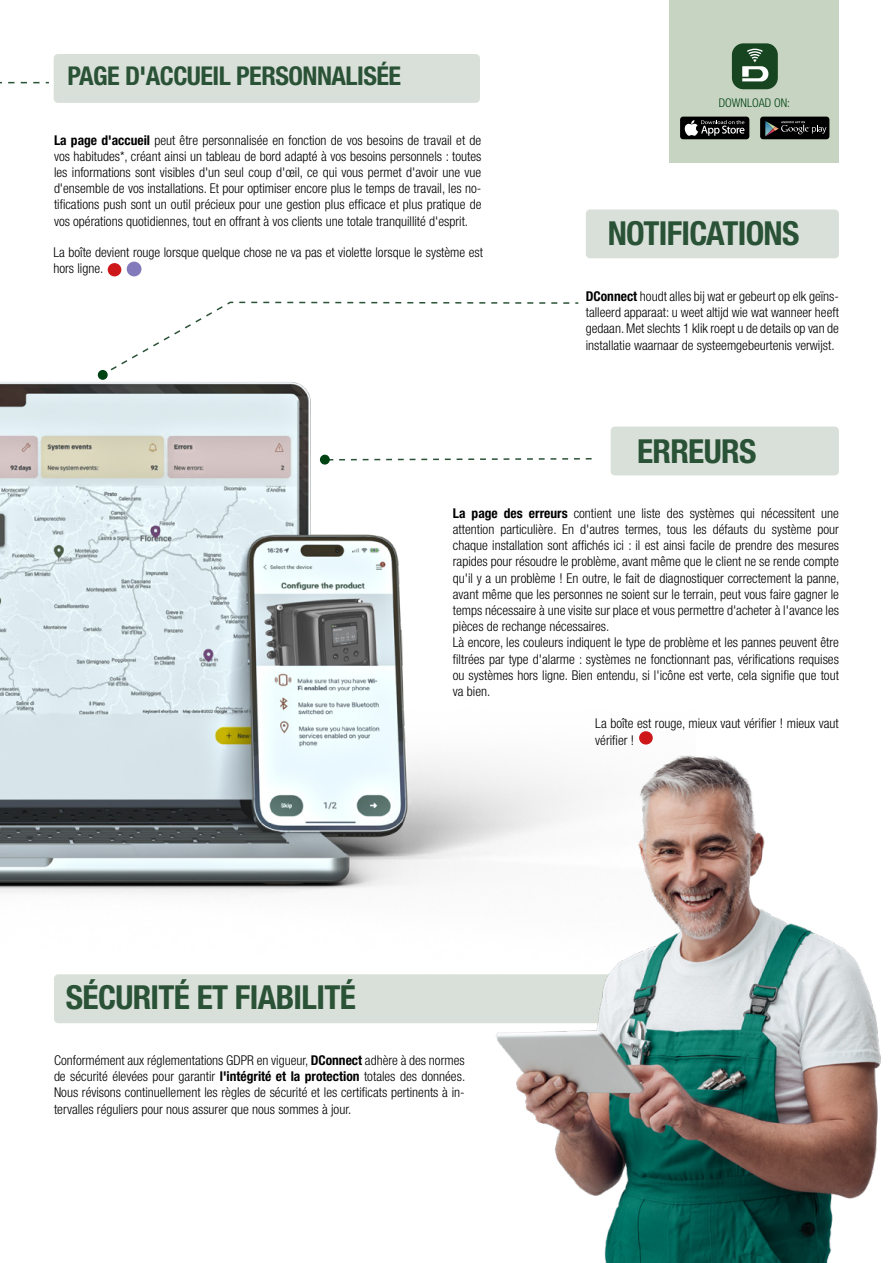
<style>
.page{position:relative;width:893px;height:1263px;background:#fff}
.page>*{position:absolute;margin:0;border:0;box-sizing:border-box;transform-origin:0 0}
.t1{font:700 condensed 33.15px "Helvetica Neue LT Std";letter-spacing:-.02em;color:#2a5236}
.t2{font:700 condensed 25.95px "Helvetica Neue LT Std";letter-spacing:-.02em;color:#2a5236}
.t3{font:300 condensed 13.5px/16.2px "Helvetica Neue LT Std";color:#000;text-align:justify}
.t4{font:300 condensed 12px "Helvetica Neue LT Std";color:#004312}
.s1{font-weight:700}
</style>
<div class="page">
<svg style="left:0;top:81px;width:49px;height:3px"></svg>
<img style="left:0;top:370px;width:695px;height:524px">
<div style="left:586px;top:209px;width:253px;height:49px;background:#d9e0d9;border-radius:4px"></div>
<div style="left:54px;top:54px;width:426px;height:49px;background:#d9e0d9;border-radius:4px"></div>
<div style="left:611px;top:427px;width:228px;height:48px;background:#d9e0d9;border-radius:4px"></div>
<svg style="left:105px;top:301px;width:475px;height:75px"></svg>
<div style="left:98px;top:370px;width:10px;height:10px;background:#004312;border-radius:50%"></div>
<div style="left:639px;top:731px;width:14px;height:13px;background:#cd1719;border-radius:50%"></div>
<svg style="left:329px;top:457px;width:264px;height:4px"></svg>
<div style="left:320px;top:455px;width:10px;height:10px;background:#004312;border-radius:50%"></div>
<div style="left:54px;top:974px;width:575px;height:49px;background:#d9e0d9;border-radius:4px"></div>
<img style="left:410px;top:741px;width:471px;height:522px">
<div style="left:127px;top:262px;width:14px;height:14px;background:#827aba;border-radius:50%"></div>
<div style="left:108px;top:263px;width:13px;height:13px;background:#cd1719;border-radius:50%"></div>
<div style="left:670px;top:0;width:169px;height:163px;background:#c7d4c2"></div>
<div style="left:732px;top:43px;width:46px;height:46px;background:#174520;border-radius:11px"></div>
<svg style="left:742px;top:49px;width:26px;height:32px"></svg>
<div style="left:680px;top:117px;width:69px;height:22px;background:#000;border-radius:3px"></div>
<svg style="left:684px;top:120px;width:60px;height:16px"></svg>
<div style="left:760px;top:117px;width:69px;height:22px;background:#000;border-radius:3px"></div>
<svg style="left:765px;top:121px;width:61px;height:15px"></svg>
<h2 class="t2" style="left:67px;top:60px;width:335px">PAGE D'ACCUEIL PERSONNALISÉE</h2>
<p class="t3" style="left:54px;top:132px;width:429px"><span class="s1">La page d'accueil</span> peut être personnalisée en fonction de vos besoins de travail et de vos habitudes*, créant ainsi un tableau de bord adapté à vos besoins personnels : toutes les informations sont visibles d'un seul coup d'œil, ce qui vous permet d'avoir une vue d'ensemble de vos installations. Et pour optimiser encore plus le temps de travail, les no&shy;tifications push sont un outil précieux pour une gestion plus efficace et plus pratique de vos opérations quotidiennes, tout en offrant à vos clients une totale tranquillité d'esprit.</p>
<p class="t3" style="left:53px;top:244px;width:431px">La boîte devient rouge lorsque quelque chose ne va pas et violette lorsque le système est hors ligne.</p>
<p class="t4" style="left:719px;top:95px;width:73px">DOWNLOAD ON:</p>
<h1 class="t1" style="left:608px;top:213px;width:193px">NOTIFICATIONS</h1>
<p class="t3" style="left:586px;top:288px;width:255px"><span class="s1">DConnect</span> houdt alles bij wat er gebeurt op elk geïns&shy;talleerd apparaat: u weet altijd wie wat wanneer heeft gedaan. Met slechts 1 klik roept u de details op van de installatie waarnaar de systeemgebeurtenis verwijst.</p>
<h1 class="t1" style="left:637px;top:431px;width:121px">ERREURS</h1>
<h1 class="t1" style="left:66px;top:977px;width:291px">SÉCURITÉ ET FIABILITÉ</h1>
<p class="t3" style="left:453px;top:505px;width:388px;text-align:left"><span class="s1">La page des erreurs</span> contient une liste des systèmes qui nécessitent une attention particulière. En d'autres termes, tous les défauts du système pour chaque installation sont affichés ici : il est ainsi facile de prendre des mesures rapides pour résoudre le problème, avant même que le client ne se rende compte qu'il y a un problème ! En outre, le fait de diagnostiquer correctement la panne, avant même que les personnes ne soient sur le terrain, peut vous faire gagner le temps nécessaire à une visite sur place et vous permettre d'acheter à l'avance les pièces de rechange nécessaires.<br>Là encore, les couleurs indiquent le type de problème et les pannes peuvent être filtrées par type d'alarme : systèmes ne fonctionnant pas, vérifications requises ou systèmes hors ligne. Bien entendu, si l'icône est verte, cela signifie que tout va bien.</p>
<p class="t3" style="left:595px;top:715px;width:245px">La boîte est rouge, mieux vaut vérifier ! mieux vaut vérifier !</p>
<p class="t3" style="left:54px;top:1052px;width:413px">Conformément aux réglementations GDPR en vigueur, <span class="s1">DConnect</span> adhère à des normes de sécurité élevées pour garantir <span class="s1">l'intégrité et la protection</span> totales des données.<br>Nous révisons continuellement les règles de sécurité et les certificats pertinents à in&shy;tervalles réguliers pour nous assurer que nous sommes à jour.</p>
</div>
